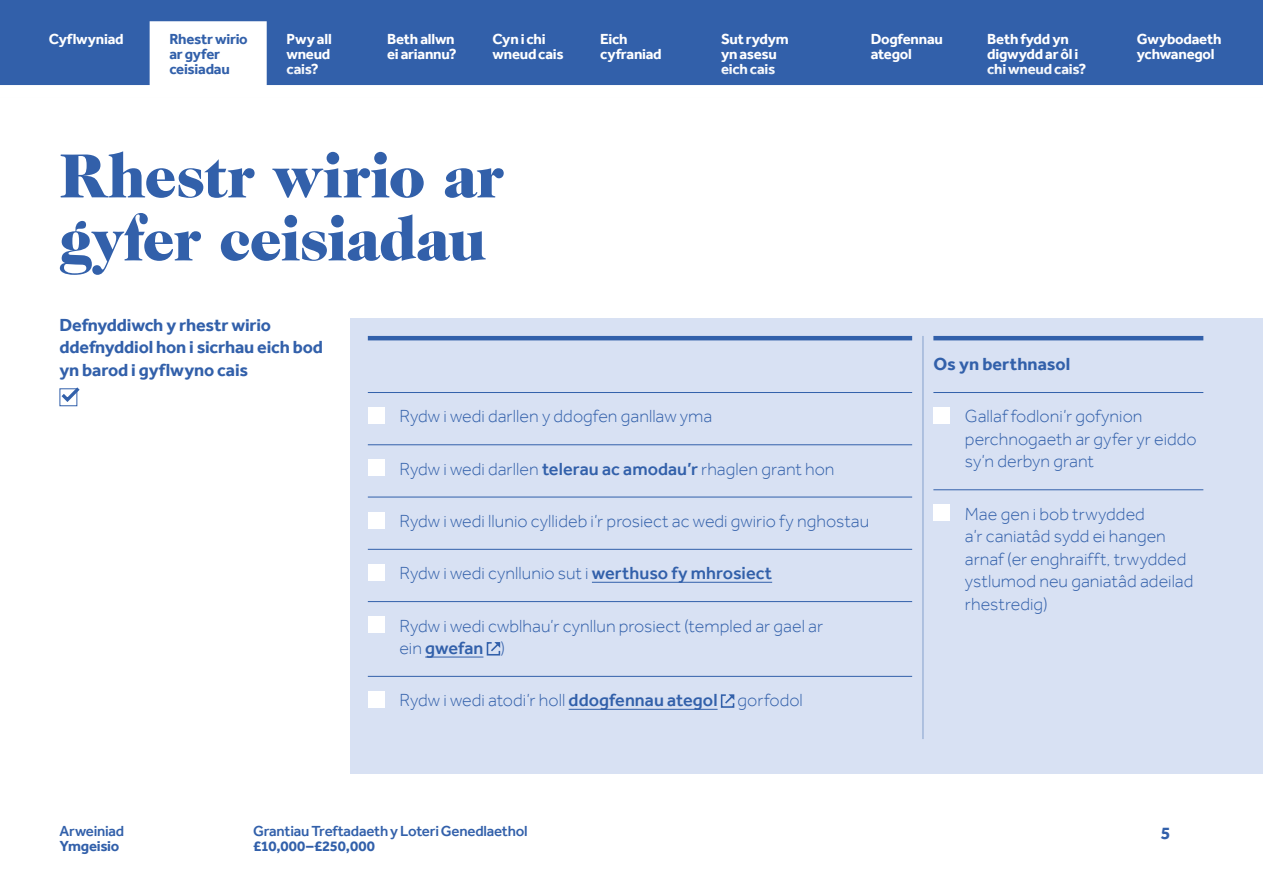
<style>
.page{position:relative;width:1263px;height:893px;background:#fff}
.page>*{position:absolute;margin:0;border:0;box-sizing:border-box;transform-origin:0 0}
.Page_Heading_42_42pt{font:900 63px/63px "Caslon Two Twenty Four";letter-spacing:-.02em;color:#3260aa}
.Text_12_15pt___0_25p{font:300 18px/22.5px "Effra";color:#3260aa}
.Standfirst_12_15pt{font:700 18px/22.5px "Effra";letter-spacing:-.01em;color:#3260aa}
.Text_12_15pt___3pt_R{font:700 18px "Effra";letter-spacing:.005em;color:#3260aa}
.t1{font:700 15px/15px "Effra";letter-spacing:-.015em;color:#fff}
.t2{font:500 15px "Effra";letter-spacing:-.015em;color:#3260aa}
.t3{font:700 15px/15px "Effra";letter-spacing:-.015em;color:#3260aa}
.t4{font:700 15px "Effra";letter-spacing:.01em;color:#3260aa}
.s1{font-weight:500}
</style>
<div class="page">
<div style="left:351px;top:319px;width:912px;height:455px;background:#d8e1f3"></div>
<hr style="left:368px;top:336px;width:544px;height:4px;background:#3260aa">
<hr style="left:368px;top:392px;width:544px;height:1px;background:#3260aa">
<hr style="left:368px;top:444px;width:544px;height:1px;background:#3260aa">
<hr style="left:368px;top:497px;width:544px;height:1px;background:#3260aa">
<hr style="left:368px;top:549px;width:544px;height:1px;background:#3260aa">
<hr style="left:592px;top:582px;width:180px;height:1px;background:#3260aa">
<hr style="left:368px;top:601px;width:544px;height:1px;background:#3260aa">
<hr style="left:425px;top:657px;width:58px;height:1px;background:#3260aa">
<hr style="left:368px;top:676px;width:544px;height:1px;background:#3260aa">
<hr style="left:569px;top:709px;width:149px;height:1px;background:#3260aa">
<div style="left:368px;top:407px;width:17px;height:17px;background:#fff"></div>
<div style="left:368px;top:459px;width:17px;height:17px;background:#fff"></div>
<div style="left:368px;top:512px;width:17px;height:17px;background:#fff"></div>
<div style="left:368px;top:564px;width:17px;height:17px;background:#fff"></div>
<div style="left:368px;top:616px;width:17px;height:17px;background:#fff"></div>
<svg style="left:486px;top:642px;width:15px;height:14px"></svg>
<div style="left:368px;top:691px;width:17px;height:17px;background:#fff"></div>
<svg style="left:720px;top:694px;width:15px;height:14px"></svg>
<hr style="left:933px;top:336px;width:270px;height:4px;background:#3260aa">
<hr style="left:933px;top:392px;width:270px;height:1px;background:#3260aa">
<hr style="left:933px;top:489px;width:270px;height:1px;background:#3260aa">
<div style="left:933px;top:407px;width:17px;height:17px;background:#fff"></div>
<div style="left:933px;top:504px;width:17px;height:17px;background:#fff"></div>
<svg style="left:60px;top:404px;width:17px;height:2px"></svg>
<svg style="left:59px;top:387px;width:21px;height:17px"></svg>
<hr style="left:923px;top:336px;width:1px;height:403px;background:#84a0cc">
<div style="left:0;top:0;width:1263px;height:85px;background:#3260aa"></div>
<div style="left:149px;top:21px;width:118px;height:64px;background:#fff"></div>
<p class="t1" style="left:49px;top:31px;width:76px">Cyflwyniad</p>
<p class="t3" style="left:169px;top:31px;width:80px">Rhestr wirio ar gyfer ceisiadau</p>
<p class="t1" style="left:286px;top:31px;width:47px;text-align:justify">Pwy all wneud cais?</p>
<p class="t1" style="left:387px;top:31px;width:71px">Beth allwn ei ariannu?</p>
<p class="t1" style="left:492px;top:31px;width:73px">Cyn i chi wneud cais</p>
<p class="t1" style="left:600px;top:31px;width:63px">Eich cyfraniad</p>
<p class="t1" style="left:721px;top:31px;width:69px">Sut rydym yn asesu eich cais</p>
<p class="t1" style="left:871px;top:31px;width:74px">Dogfennau ategol</p>
<p class="t1" style="left:987px;top:31px;width:101px">Beth fydd yn digwydd ar ôl i chi wneud cais?</p>
<p class="t1" style="left:1137px;top:31px;width:86px">Gwybodaeth ychwanegol</p>
<h1 class="Page_Heading_42_42pt" style="left:60px;top:144px;width:446px">Rhestr wirio ar gyfer ceisiadau</h1>
<p class="Standfirst_12_15pt" style="left:60px;top:313px;width:265px">Defnyddiwch y rhestr wirio ddefnyddiol hon i sicrhau eich bod yn barod i gyflwyno cais</p>
<p class="Text_12_15pt___0_25p" style="left:399px;top:405px;width:314px">Rydw i wedi darllen y ddogfen ganllaw yma</p>
<p class="Text_12_15pt___0_25p" style="left:399px;top:457px;width:437px">Rydw i wedi darllen <span class="s1">telerau ac amodau’r</span> rhaglen grant hon</p>
<p class="Text_12_15pt___0_25p" style="left:399px;top:510px;width:471px">Rydw i wedi llunio cyllideb i’r prosiect ac wedi gwirio fy nghostau</p>
<p class="Text_12_15pt___0_25p" style="left:399px;top:562px;width:374px">Rydw i wedi cynllunio sut i <span class="s1">werthuso fy mhrosiect</span></p>
<p class="Text_12_15pt___0_25p" style="left:399px;top:614px;width:425px">Rydw i wedi cwblhau’r cynllun prosiect (templed ar gael ar ein <span class="s1">gwefan</span> )</p>
<p class="Text_12_15pt___0_25p" style="left:399px;top:689px;width:405px">Rydw i wedi atodi’r holl <span class="s1">ddogfennau ategol</span> gorfodol</p>
<p class="t2" style="left:60px;top:822px;width:66px">Arweiniad</p>
<p class="t3" style="left:60px;top:839px;width:61px">Ymgeisio</p>
<p class="t2" style="left:253px;top:822px;width:276px">Grantiau Treftadaeth y Loteri Genedlaethol</p>
<p class="t4" style="left:253px;top:837px;width:123px">£10,000–£250,000</p>
<p class="Text_12_15pt___3pt_R" style="left:933px;top:353px;width:138px">Os yn berthnasol</p>
<p class="Text_12_15pt___0_25p" style="left:965px;top:405px;width:233px">Gallaf fodloni’r gofynion perchnogaeth ar gyfer yr eiddo sy’n derbyn grant</p>
<p class="Text_12_15pt___0_25p" style="left:965px;top:502px;width:230px">Mae gen i bob trwydded<br>a’r caniatâd sydd ei hangen arnaf (er enghraifft, trwydded ystlumod neu ganiatâd adeilad rhestredig)</p>
<p class="Standfirst_12_15pt" style="left:1161px;top:821px;width:11px">5</p>
</div>
